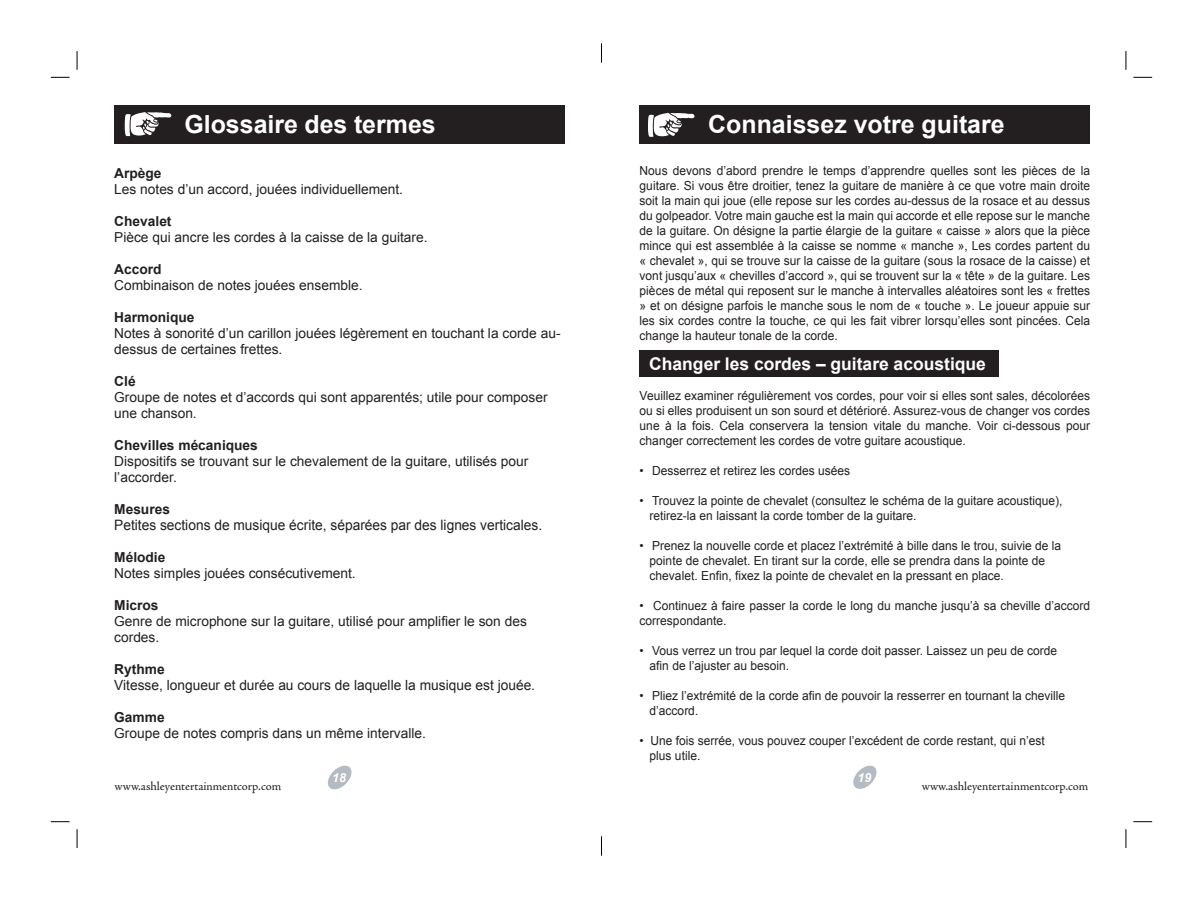
<style>
.page{position:relative;width:1203px;height:899px;background:#fff}
.page>*{position:absolute;margin:0;border:0;box-sizing:border-box;transform-origin:0 0}
.t1{font:700 24.88px "Arial";color:#fff}
.t2{font:700 17.5px "Arial";color:#fff}
.t3{font:14.38px "Arial";color:#231f20;scale:.96 1}
.t4{font:14px "Arial";color:#231f20}
.t5{font:13.75px/16px "Arial";color:#231f20}
.t6{font:700 13.75px "Arial";color:#231f20}
.t7{font:12.5px/15px "Arial";color:#231f20;scale:.96 1}
.t8{font:12.5px "Adobe Jenson Pro";letter-spacing:-.005em;color:#231f20}
.t9{font:italic 700 12.5px "Arial";color:#fff}
</style>
<div class="page">
<svg style="left:853px;top:765px;width:24px;height:24px"></svg>
<svg style="left:51px;top:76px;width:19px;height:2px"></svg>
<svg style="left:1133px;top:76px;width:19px;height:2px"></svg>
<svg style="left:51px;top:821px;width:19px;height:1px"></svg>
<svg style="left:1133px;top:821px;width:19px;height:1px"></svg>
<svg style="left:76px;top:51px;width:2px;height:19px"></svg>
<svg style="left:76px;top:829px;width:2px;height:19px"></svg>
<svg style="left:1125px;top:51px;width:2px;height:19px"></svg>
<svg style="left:1125px;top:829px;width:2px;height:19px"></svg>
<svg style="left:601px;top:44px;width:1px;height:18px"></svg>
<svg style="left:601px;top:836px;width:1px;height:19px"></svg>
<svg style="left:328px;top:765px;width:24px;height:25px"></svg>
<div style="left:640px;top:105px;width:450px;height:39px;background:#231f20"></div>
<svg style="left:648px;top:112px;width:47px;height:25px"></svg>
<div style="left:640px;top:350px;width:359px;height:26px;background:#231f20"></div>
<div style="left:114px;top:105px;width:451px;height:38px;background:#231f20"></div>
<svg style="left:124px;top:112px;width:48px;height:25px"></svg>
<h1 class="t1" style="left:184px;top:111px;width:253px">Glossaire des termes</h1>
<p class="t6" style="left:114px;top:166px;width:49px">Arpège</p>
<p class="t5" style="left:114px;top:181px;width:290px">Les notes d’un accord, jouées individuellement.</p>
<p class="t6" style="left:114px;top:214px;width:59px">Chevalet</p>
<p class="t5" style="left:114px;top:229px;width:315px">Pièce qui ancre les cordes à la caisse de la guitare.</p>
<p class="t6" style="left:114px;top:262px;width:49px">Accord</p>
<p class="t5" style="left:114px;top:277px;width:250px">Combinaison de notes jouées ensemble.</p>
<p class="t6" style="left:114px;top:310px;width:82px">Harmonique</p>
<p class="t5" style="left:114px;top:325px;width:448px">Notes à sonorité d’un carillon jouées légèrement en touchant la corde au&shy;dessus de certaines frettes.</p>
<p class="t6" style="left:114px;top:374px;width:23px">Clé</p>
<p class="t5" style="left:114px;top:389px;width:435px">Groupe de notes et d’accords qui sont apparentés; utile pour composer une chanson.</p>
<p class="t6" style="left:114px;top:438px;width:145px">Chevilles mécaniques</p>
<p class="t5" style="left:114px;top:453px;width:416px">Dispositifs se trouvant sur le chevalement de la guitare, utilisés pour l’accorder.</p>
<p class="t6" style="left:114px;top:502px;width:57px">Mesures</p>
<p class="t3" style="left:114px;top:517px;width:447px">Petites sections de musique écrite, séparées par des lignes verticales.</p>
<p class="t6" style="left:114px;top:550px;width:53px">Mélodie</p>
<p class="t5" style="left:114px;top:565px;width:243px">Notes simples jouées consécutivement.</p>
<p class="t6" style="left:114px;top:598px;width:46px">Micros</p>
<p class="t5" style="left:114px;top:613px;width:414px">Genre de microphone sur la guitare, utilisé pour amplifier le son des cordes.</p>
<p class="t6" style="left:114px;top:662px;width:52px">Rythme</p>
<p class="t4" style="left:114px;top:677px;width:422px">Vitesse, longueur et durée au cours de laquelle la musique est jouée.</p>
<p class="t6" style="left:114px;top:710px;width:52px">Gamme</p>
<p class="t5" style="left:114px;top:725px;width:313px">Groupe de notes compris dans un même intervalle.</p>
<h1 class="t1" style="left:708px;top:111px;width:298px">Connaissez votre guitare</h1>
<p class="t7" style="left:640px;top:163px;width:471px;text-align:justify">Nous devons d’abord prendre le temps d’apprendre quelles sont les pièces de la guitare. Si vous être droitier, tenez la guitare de manière à ce que votre main droite soit la main qui joue (elle repose sur les cordes au-dessus de la rosace et au dessus du golpeador. Votre main gauche est la main qui accorde et elle repose sur le manche de la guitare. On désigne la partie élargie de la guitare « caisse » alors que la pièce mince qui est assemblée à la caisse se nomme « manche », Les cordes partent du « chevalet », qui se trouve sur la caisse de la guitare (sous la rosace de la caisse) et vont jusqu’aux « chevilles d’accord », qui se trouvent sur la « tête » de la guitare. Les pièces de métal qui reposent sur le manche à intervalles aléatoires sont les « frettes » et on désigne parfois le manche sous le nom de « touche ». Le joueur appuie sur les six cordes contre la touche, ce qui les fait vibrer lorsqu’elles sont pincées. Cela change la hauteur tonale de la corde.</p>
<h2 class="t2" style="left:649px;top:354px;width:338px">Changer les cordes – guitare acoustique</h2>
<p class="t7" style="left:640px;top:388px;width:471px;text-align:justify">Veuillez examiner régulièrement vos cordes, pour voir si elles sont sales, décolorées ou si elles produisent un son sourd et détérioré. Assurez-vous de changer vos cordes une à la fois. Cela conservera la tension vitale du manche. Voir ci-dessous pour changer correctement les cordes de votre guitare acoustique.</p>
<p class="t7" style="left:640px;top:463px;width:221px">• Desserrez et retirez les cordes usées</p>
<p class="t7" style="left:650px;top:493px;width:431px;text-indent:-10px">• Trouvez la pointe de chevalet (consultez le schéma de la guitare acoustique), retirez-la en laissant la corde tomber de la guitare.</p>
<p class="t7" style="left:650px;top:538px;width:430px;text-indent:-10px">• Prenez la nouvelle corde et placez l’extrémité à bille dans le trou, suivie de la pointe de chevalet. En tirant sur la corde, elle se prendra dans la pointe de chevalet. Enfin, fixez la pointe de chevalet en la pressant en place.</p>
<p class="t7" style="left:640px;top:598px;width:471px">• Continuez à faire passer la corde le long du manche jusqu’à sa cheville d’accord correspondante.</p>
<p class="t7" style="left:650px;top:643px;width:426px;text-indent:-10px">• Vous verrez un trou par lequel la corde doit passer. Laissez un peu de corde afin de l’ajuster au besoin.</p>
<p class="t7" style="left:650px;top:688px;width:434px;text-indent:-10px">• Pliez l’extrémité de la corde afin de pouvoir la resserrer en tournant la cheville d’accord.</p>
<p class="t7" style="left:650px;top:733px;width:413px;text-indent:-10px">• Une fois serrée, vous pouvez couper l’excédent de corde restant, qui n’est plus utile.</p>
<p class="t9" style="left:857px;top:770px;width:15px">19</p>
<p class="t9" style="left:332px;top:771px;width:15px">18</p>
<p class="t8" style="left:115px;top:779px;width:168px">www.ashleyentertainmentcorp.com</p>
<p class="t8" style="left:922px;top:779px;width:168px">www.ashleyentertainmentcorp.com</p>
</div>
